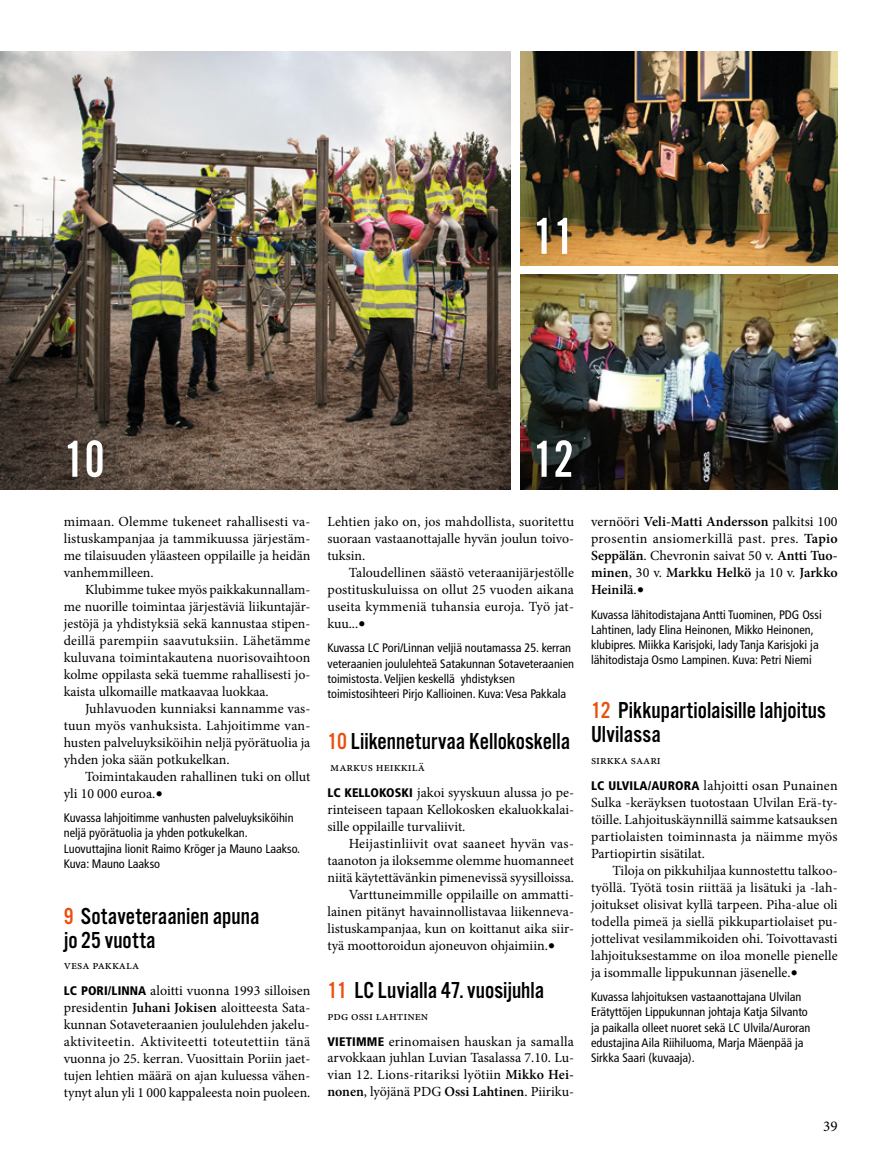
<style>
.page{position:relative;width:893px;height:1170px;background:#fff}
.page>*{position:absolute;margin:0;border:0;box-sizing:border-box;transform-origin:0 0}
.t1{font:54px "Alternate Got No 2 D";color:#fff}
.t2{font:24px/24px "Alternate Got No 3 D";color:#000}
.t3{font:15px "Minion Pro";color:#000}
.t4{font:13.95px/17px "Minion Pro";color:#000;text-align:justify}
.t5{font:12.75px "Minion Pro";color:#000}
.t6{font:condensed 12.3px/15.3px "Frutiger";color:#000}
.s1{font-size:19.5px}
.s2{color:#e9500e}
.s3{font-family:"Frutiger";font-weight:900;font-stretch:condensed;font-size:12.45px}
.s4{font-weight:600}
</style>
<div class="page">
<img style="left:520px;top:274px;width:318px;height:215px">
<img style="left:520px;top:51px;width:318px;height:215px">
<img style="left:1px;top:51px;width:509px;height:438px">
<h1 class="t1" style="left:533px;top:207px;width:43px">11</h1>
<h1 class="t1" style="left:64px;top:430px;width:43px">10</h1>
<p class="t4" style="left:64px;top:513px;width:248px">mimaan. Olemme tukeneet rahallisesti va&shy;listuskampanjaa ja tammikuussa järjestäm&shy;me tilaisuuden yläasteen oppilaille ja heidän vanhemmilleen.</p>
<p class="t4" style="left:64px;top:581px;width:248px;text-indent:21px">Klubimme tukee myös paikkakunnallam&shy;me nuorille toimintaa järjestäviä liikuntajär&shy;jestöjä ja yhdistyksiä sekä kannustaa stipen&shy;deillä parempiin saavutuksiin. Lähetämme kuluvana toimintakautena nuorisovaihtoon kolme oppilasta sekä tuemme rahallisesti jo&shy;kaista ulkomaille matkaavaa luokkaa.</p>
<p class="t4" style="left:64px;top:700px;width:248px;text-indent:21px">Juhlavuoden kunniaksi kannamme vas&shy;tuun myös vanhuksista. Lahjoitimme van&shy;husten palveluyksiköihin neljä pyörätuolia ja yhden joka sään potkukelkan.</p>
<p class="t4" style="left:64px;top:767px;width:248px;text-indent:21px">Toimintakauden rahallinen tuki on ollut yli 10 000 euroa.<span class="s1">•</span></p>
<p class="t6" style="left:64px;top:810px;width:238px">Kuvassa lahjoitimme vanhusten palveluyksiköihin neljä pyörätuolia ja yhden potkukelkan.<br>Luovuttajina lionit Raimo Kröger ja Mauno Laakso.<br>Kuva: Mauno Laakso</p>
<h2 class="t2" style="left:64px;top:904px;width:197px"><span class="s2">9</span> Sotaveteraanien apuna jo 25 vuotta</h2>
<p class="t5" style="left:64px;top:956px;width:77px">vesa pakkala</p>
<p class="t4" style="left:64px;top:982px;width:248px"><span class="s3">LC PORI/LINNA</span> aloitti vuonna 1993 silloisen presidentin <span class="s4">Juhani Jokisen</span> aloitteesta Sata&shy;kunnan Sotaveteraanien joululehden jakelu&shy;aktiviteetin. Aktiviteetti toteutettiin tänä vuonna jo 25. kerran. Vuosittain Poriin jaet&shy;tujen lehtien määrä on ajan kuluessa vähen&shy;tynyt alun yli 1 000 kappaleesta noin puoleen.</p>
<h1 class="t1" style="left:533px;top:430px;width:43px">12</h1>
<p class="t4" style="left:327px;top:513px;width:248px">Lehtien jako on, jos mahdollista, suoritettu suoraan vastaanottajalle hyvän joulun toivo&shy;tuksin.</p>
<p class="t4" style="left:327px;top:564px;width:248px;text-indent:21px">Taloudellinen säästö veteraanijärjestölle postituskuluissa on ollut 25 vuoden aikana useita kymmeniä tuhansia euroja. Työ jat&shy;kuu...<span class="s1">•</span></p>
<p class="t6" style="left:327px;top:640px;width:248px">Kuvassa LC Pori/Linnan veljiä noutamassa 25. kerran veteraanien joululehteä Satakunnan Sotaveteraanien toimistosta. Veljien keskellä yhdistyksen toimistosihteeri Pirjo Kallioinen. Kuva: Vesa Pakkala</p>
<h2 class="t2" style="left:327px;top:730px;width:244px"><span class="s2">10</span> Liikenneturvaa Kellokoskella</h2>
<p class="t5" style="left:330px;top:758px;width:96px">markus heikkilä</p>
<p class="t4" style="left:327px;top:784px;width:248px"><span class="s3">LC KELLOKOSKI</span> jakoi syyskuun alussa jo pe&shy;rinteiseen tapaan Kellokosken ekaluokkalai&shy;sille oppilaille turvaliivit.</p>
<p class="t4" style="left:349px;top:835px;width:227px">Heijastinliivit ovat saaneet hyvän vas-</p>
<p class="t4" style="left:327px;top:852px;width:248px">taanoton ja iloksemme olemme huomanneet</p>
<p class="t4" style="left:327px;top:869px;width:248px">niitä käytettävänkin pimenevissä syysilloissa.</p>
<p class="t4" style="left:349px;top:885px;width:227px">Varttuneimmille oppilaille on ammatti-</p>
<p class="t4" style="left:327px;top:902px;width:248px">lainen pitänyt havainnollistavaa liikenneva-</p>
<p class="t4" style="left:327px;top:919px;width:248px">listuskampanjaa, kun on koittanut aika siir-</p>
<p class="t4" style="left:327px;top:936px;width:230px">tyä moottoroidun ajoneuvon ohjaimiin.<span class="s1">•</span></p>
<h2 class="t2" style="left:327px;top:978px;width:218px"><span class="s2">11</span> LC Luvialla 47. vuosijuhla</h2>
<p class="t5" style="left:327px;top:1006px;width:102px">pdg ossi lahtinen</p>
<p class="t4" style="left:327px;top:1032px;width:248px"><span class="s3">VIETIMME</span> erinomaisen hauskan ja samalla arvokkaan juhlan Luvian Tasalassa 7.10. Lu&shy;vian 12. Lions-ritariksi lyötiin <span class="s4">Mikko Hei&shy;nonen</span>, lyöjänä PDG <span class="s4">Ossi Lahtinen</span>. Piiriku-</p>
<p class="t4" style="left:591px;top:513px;width:248px">vernööri <span class="s4">Veli-Matti Andersson</span> palkitsi 100 prosentin ansiomerkillä past. pres. <span class="s4">Tapio Seppälän</span>. Chevronin saivat 50 v. <span class="s4">Antti Tuo&shy;minen</span>, 30 v. <span class="s4">Markku Helkö</span> ja 10 v. <span class="s4">Jarkko Heinilä</span>.<span class="s1">•</span></p>
<p class="t6" style="left:591px;top:606px;width:232px">Kuvassa lähitodistajana Antti Tuominen, PDG Ossi Lahtinen, lady Elina Heinonen, Mikko Heinonen, klubipres. Miikka Karisjoki, lady Tanja Karisjoki ja lähitodistaja Osmo Lampinen. Kuva: Petri Niemi</p>
<h2 class="t2" style="left:591px;top:699px;width:236px"><span class="s2">12</span> Pikkupartiolaisille lahjoitus<br>Ulvilassa</h2>
<p class="t5" style="left:591px;top:751px;width:71px">sirkka saari</p>
<p class="t4" style="left:591px;top:777px;width:248px"><span class="s3">LC ULVILA/AURORA</span> lahjoitti osan Punainen Sulka -keräyksen tuotostaan Ulvilan Erä-ty&shy;töille. Lahjoituskäynnillä saimme katsauksen partiolaisten toiminnasta ja näimme myös Partiopirtin sisätilat.</p>
<p class="t4" style="left:591px;top:862px;width:248px;text-indent:21px">Tiloja on pikkuhiljaa kunnostettu talkoo&shy;työllä. Työtä tosin riittää ja lisätuki ja -lah&shy;joitukset olisivat kyllä tarpeen. Piha-alue oli todella pimeä ja siellä pikkupartiolaiset pu&shy;jottelivat vesilammikoiden ohi. Toivottavasti lahjoituksestamme on iloa monelle pienelle ja isommalle lippukunnan jäsenelle.<span class="s1">•</span></p>
<p class="t6" style="left:591px;top:989px;width:221px">Kuvassa lahjoituksen vastaanottajana Ulvilan Erätyttöjen Lippukunnan johtaja Katja Silvanto ja paikalla olleet nuoret sekä LC Ulvila/Auroran edustajina Aila Riihiluoma, Marja Mäenpää ja Sirkka Saari (kuvaaja).</p>
<p class="t3" style="left:823px;top:1115px;width:16px">39</p>
</div>
